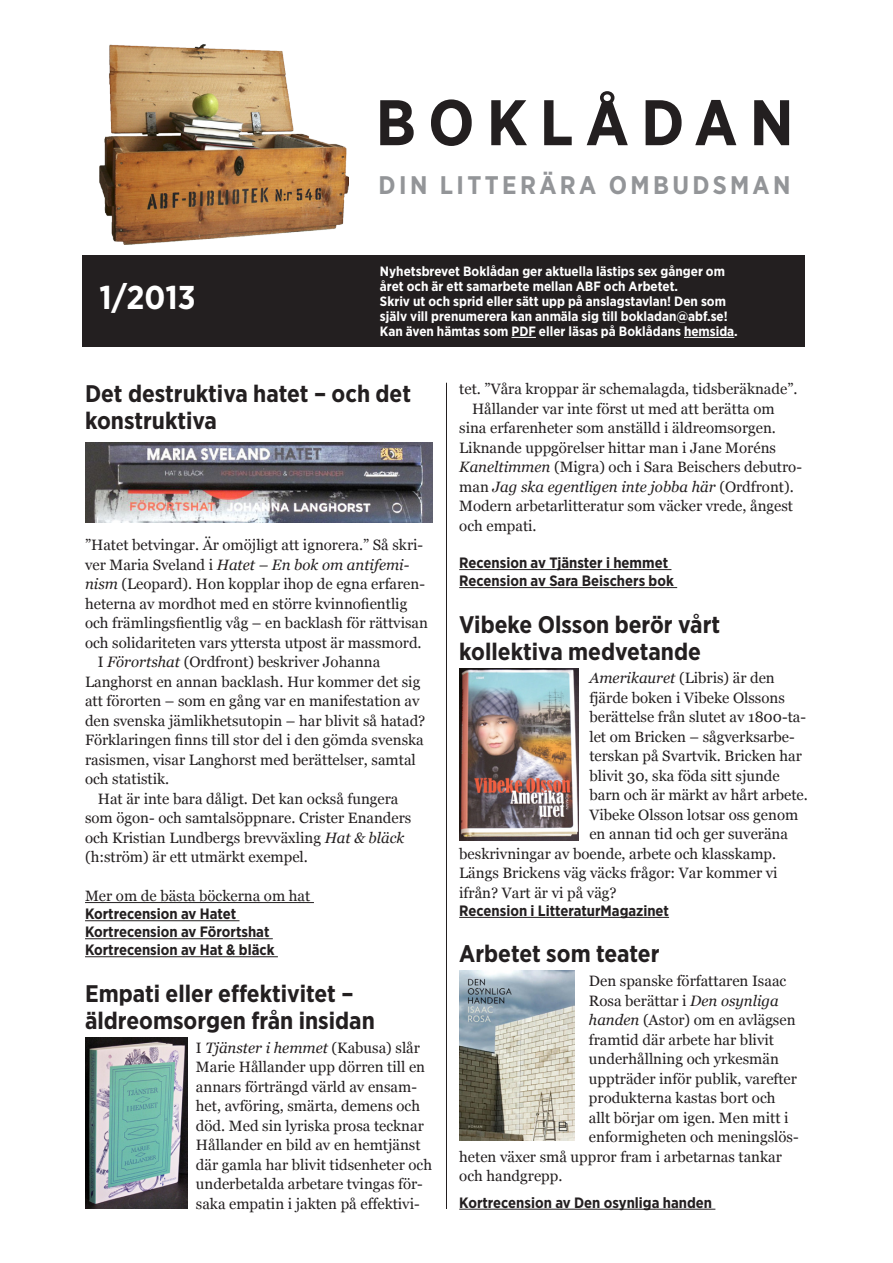
<style>
.page{position:relative;width:893px;height:1263px;background:#fff}
.page>*{position:absolute;margin:0;border:0;box-sizing:border-box;transform-origin:0 0}
.t1{font:700 64.2px "Gotham Narrow";letter-spacing:.19em;color:#231f20}
.t2{font:700 33px "Gotham Narrow";color:#fff}
.t3{font:700 25.5px "Gotham Narrow";letter-spacing:.13em;color:#939598}
.t4{font:700 24px/27px "Gotham Narrow";color:#231f20}
.t5{font:15px/19.5px "Georgia";color:#231f20}
.t6{font:700 15px/18px "Gotham Narrow";color:#231f20}
.t7{font:italic 15px "Georgia";color:#231f20}
.t8{font:700 13.5px/15px "Gotham Narrow";color:#fff}
.s1{font-style:normal}
.s2{font-style:italic}
</style>
<div class="page">
<div style="left:82px;top:255px;width:723px;height:92px;background:#231f20"></div>
<img style="left:99px;top:44px;width:249px;height:201px">
<svg style="left:511px;top:337px;width:25px;height:1px"></svg>
<hr style="left:684px;top:337px;width:50px;height:1px;background:#fff">
<hr style="left:85px;top:902px;width:229px;height:1px;background:#231f20">
<hr style="left:85px;top:920px;width:154px;height:1px;background:#231f20">
<hr style="left:85px;top:938px;width:188px;height:1px;background:#231f20">
<hr style="left:85px;top:956px;width:193px;height:1px;background:#231f20">
<hr style="left:459px;top:569px;width:212px;height:1px;background:#231f20">
<hr style="left:459px;top:587px;width:218px;height:1px;background:#231f20">
<hr style="left:459px;top:917px;width:210px;height:1px;background:#231f20">
<hr style="left:459px;top:1209px;width:256px;height:1px;background:#231f20">
<img style="left:85px;top:1038px;width:102px;height:171px">
<img style="left:85px;top:443px;width:347px;height:80px">
<img style="left:459px;top:669px;width:119px;height:171px">
<img style="left:459px;top:971px;width:115px;height:170px">
<hr style="left:446px;top:383px;width:1px;height:826px;background:#231f20">
<h2 class="t2" style="left:99px;top:277px;width:97px">1/2013</h2>
<h1 class="t1" style="left:376px;top:81px;width:419px">BOKLÅDAN</h1>
<h3 class="t3" style="left:379px;top:168px;width:413px">DIN LITTERÄRA OMBUDSMAN</h3>
<p class="t8" style="left:380px;top:264px;width:359px">Nyhetsbrevet Boklådan ger aktuella lästips sex gånger om året och är ett samarbete mellan ABF och Arbetet.<br>Skriv ut och sprid eller sätt upp på anslagstavlan! Den som själv vill prenumerera kan anmäla sig till bokladan@abf.se!<br>Kan även hämtas som PDF eller läsas på Boklådans hemsida.</p>
<h3 class="t4" style="left:85px;top:380px;width:328px">Det destruktiva hatet – och det konstruktiva</h3>
<p class="t5" style="left:85px;top:535px;width:340px">”Hatet betvingar. Är omöjligt att ignorera.” Så skri-</p>
<p class="t7" style="left:85px;top:554px;width:326px"><span class="s1">ver Maria Sveland i</span> Hatet – En bok om antifemi-</p>
<p class="t5" style="left:85px;top:574px;width:341px"><span class="s2">nism</span> (Leopard). Hon kopplar ihop de egna erfaren-</p>
<p class="t5" style="left:85px;top:593px;width:324px">heterna av mordhot med en större kvinnofientlig</p>
<p class="t5" style="left:85px;top:613px;width:344px">och främlingsfientlig våg – en backlash för rättvisan</p>
<p class="t5" style="left:85px;top:632px;width:338px">och solidariteten vars yttersta utpost är massmord.</p>
<p class="t5" style="left:98px;top:652px;width:284px">I <span class="s2">Förortshat</span> (Ordfront) beskriver Johanna</p>
<p class="t5" style="left:85px;top:671px;width:337px">Langhorst en annan backlash. Hur kommer det sig</p>
<p class="t5" style="left:85px;top:691px;width:336px">att förorten – som en gång var en manifestation av</p>
<p class="t5" style="left:85px;top:710px;width:342px">den svenska jämlikhetsutopin – har blivit så hatad?</p>
<p class="t5" style="left:85px;top:730px;width:340px">Förklaringen finns till stor del i den gömda svenska</p>
<p class="t5" style="left:85px;top:749px;width:332px">rasismen, visar Langhorst med berättelser, samtal</p>
<p class="t5" style="left:85px;top:769px;width:86px">och statistik.</p>
<p class="t5" style="left:98px;top:788px;width:302px">Hat är inte bara dåligt. Det kan också fungera</p>
<p class="t5" style="left:85px;top:808px;width:328px">som ögon- och samtalsöppnare. Crister Enanders</p>
<p class="t5" style="left:85px;top:827px;width:321px">och Kristian Lundbergs brevväxling <span class="s2">Hat &amp; bläck</span></p>
<p class="t5" style="left:85px;top:847px;width:224px">(h:ström) är ett utmärkt exempel.</p>
<p class="t5" style="left:85px;top:886px;width:227px">Mer om de bästa böckerna om hat</p>
<p class="t6" style="left:85px;top:905px;width:191px">Kortrecension av Hatet<br>Kortrecension av Förortshat<br>Kortrecension av Hat &amp; bläck</p>
<h3 class="t4" style="left:85px;top:979px;width:291px">Empati eller effektivitet – äldreomsorgen från insidan</h3>
<p class="t5" style="left:196px;top:1037px;width:238px">I <span class="s2">Tjänster i hemmet</span> (Kabusa) slår Marie Hållander upp dörren till en annars förträngd värld av ensam&shy;het, avföring, smärta, demens och död. Med sin lyriska prosa tecknar Hållander en bild av en hemtjänst där gamla har blivit tidsenheter och underbetalda arbetare tvingas för&shy;saka empatin i jakten på effektivi-</p>
<p class="t5" style="left:459px;top:378px;width:340px">tet. ”Våra kroppar är schemalagda, tidsberäknade”.</p>
<p class="t5" style="left:472px;top:398px;width:304px">Hållander var inte först ut med att berätta om</p>
<p class="t5" style="left:459px;top:417px;width:318px">sina erfarenheter som anställd i äldreomsorgen.</p>
<p class="t5" style="left:459px;top:437px;width:318px">Liknande uppgörelser hittar man i Jane Moréns</p>
<p class="t5" style="left:459px;top:456px;width:344px"><span class="s2">Kaneltimmen</span> (Migra) och i Sara Beischers debutro-</p>
<p class="t7" style="left:459px;top:475px;width:336px"><span class="s1">man</span> Jag ska egentligen inte jobba här <span class="s1">(Ordfront).</span></p>
<p class="t5" style="left:459px;top:495px;width:335px">Modern arbetarlitteratur som väcker vrede, ångest</p>
<p class="t5" style="left:459px;top:515px;width:79px">och empati.</p>
<p class="t6" style="left:459px;top:554px;width:216px">Recension av Tjänster i hemmet<br>Recension av Sara Beischers bok</p>
<h3 class="t4" style="left:459px;top:610px;width:262px">Vibeke Olsson berör vårt kollektiva medvetande</h3>
<p class="t5" style="left:589px;top:668px;width:187px"><span class="s2">Amerikauret</span> (Libris) är den</p>
<p class="t5" style="left:589px;top:687px;width:197px">fjärde boken i Vibeke Olssons</p>
<p class="t5" style="left:589px;top:707px;width:218px">berättelse från slutet av 1800-ta-</p>
<p class="t5" style="left:589px;top:726px;width:207px">let om Bricken – sågverksarbe-</p>
<p class="t5" style="left:589px;top:746px;width:214px">terskan på Svartvik. Bricken har</p>
<p class="t5" style="left:589px;top:765px;width:192px">blivit 30, ska föda sitt sjunde</p>
<p class="t5" style="left:589px;top:785px;width:220px">barn och är märkt av hårt arbete.</p>
<p class="t5" style="left:589px;top:804px;width:210px">Vibeke Olsson lotsar oss genom</p>
<p class="t5" style="left:589px;top:824px;width:200px">en annan tid och ger suveräna</p>
<p class="t5" style="left:459px;top:843px;width:318px">beskrivningar av boende, arbete och klasskamp.</p>
<p class="t5" style="left:459px;top:863px;width:320px">Längs Brickens väg väcks frågor: Var kommer vi</p>
<p class="t5" style="left:459px;top:882px;width:159px">ifrån? Vart är vi på väg?</p>
<p class="t6" style="left:459px;top:901px;width:211px">Recension i LitteraturMagazinet</p>
<h3 class="t4" style="left:459px;top:940px;width:202px">Arbetet som teater</h3>
<p class="t5" style="left:589px;top:970px;width:199px">Den spanske författaren Isaac</p>
<p class="t5" style="left:589px;top:990px;width:191px">Rosa berättar i <span class="s2">Den osynliga</span></p>
<p class="t5" style="left:589px;top:1009px;width:208px"><span class="s2">handen</span> (Astor) om en avlägsen</p>
<p class="t5" style="left:589px;top:1029px;width:187px">framtid där arbete har blivit</p>
<p class="t5" style="left:589px;top:1048px;width:191px">underhållning och yrkesmän</p>
<p class="t5" style="left:589px;top:1068px;width:210px">uppträder inför publik, varefter</p>
<p class="t5" style="left:589px;top:1087px;width:188px">produkterna kastas bort och</p>
<p class="t5" style="left:589px;top:1107px;width:201px">allt börjar om igen. Men mitt i</p>
<p class="t5" style="left:589px;top:1126px;width:211px">enformigheten och meningslös-</p>
<p class="t5" style="left:459px;top:1146px;width:324px">heten växer små uppror fram i arbetarnas tankar</p>
<p class="t5" style="left:459px;top:1165px;width:105px">och handgrepp.</p>
<p class="t6" style="left:459px;top:1193px;width:254px">Kortrecension av Den osynliga handen</p>
</div>
